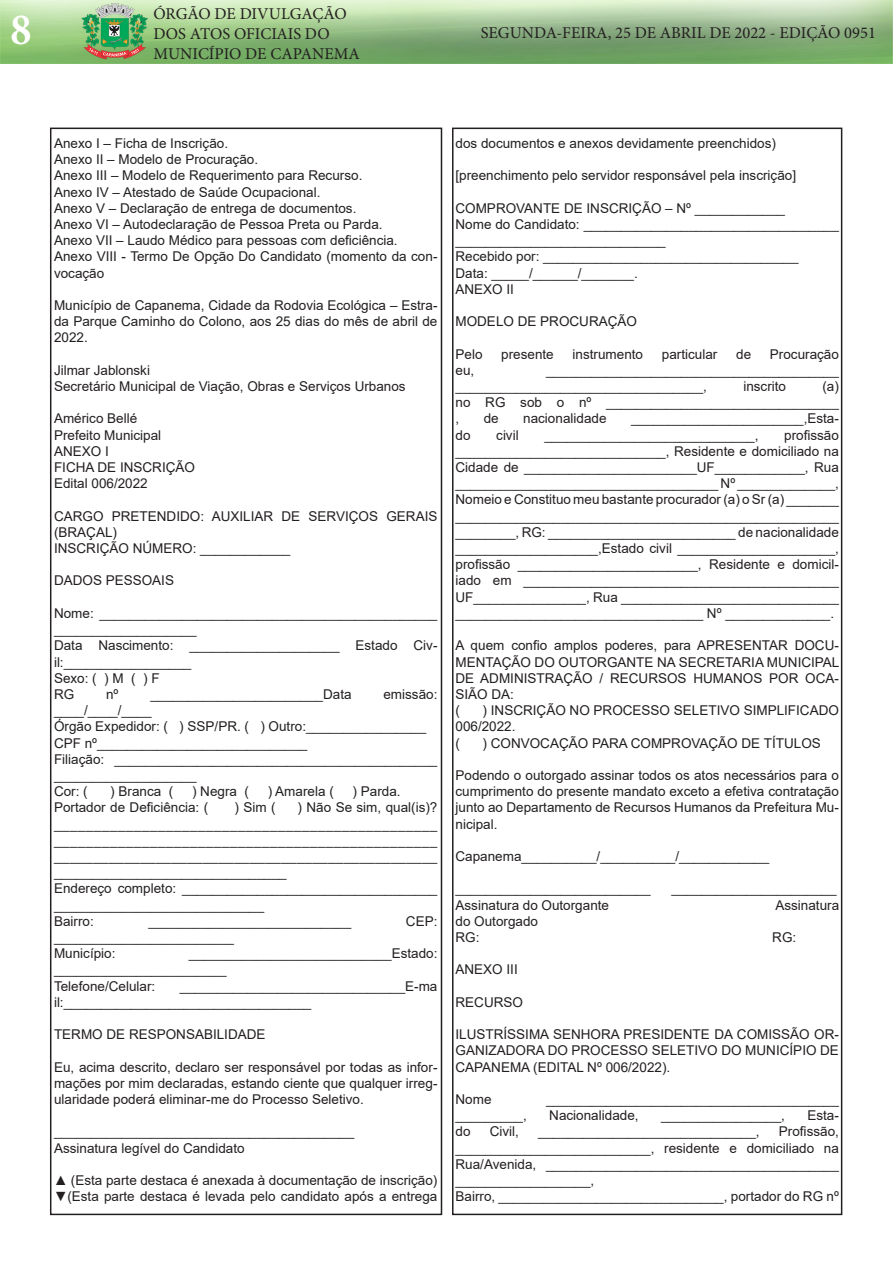
<style>
.page{position:relative;width:893px;height:1263px;background:#fff}
.page>*{position:absolute;margin:0;border:0;box-sizing:border-box;transform-origin:0 0}
.t1{font:700 condensed 45px "Minion Pro";color:#fff}
.t2{font:16.5px/19.8px "Minion Pro";color:#231f20}
.t3{font:13.5px/16.2px "Arial";color:#231f20}
</style>
<div class="page">
<div style="left:50px;top:128px;width:392px;height:1087px;border:2px solid #231f20"></div>
<img style="left:0;top:0;width:893px;height:64px">
<div style="left:452px;top:128px;width:390px;height:1087px;border:2px solid #231f20"></div>
<h1 class="t1" style="left:11px;top:-1px;width:22px">8</h1>
<p class="t2" style="left:153px;top:4px;width:208px">ÓRGÃO DE DIVULGAÇÃO<br>DOS ATOS OFICIAIS DO<br>MUNICÍPIO DE CAPANEMA</p>
<p class="t2" style="left:481px;top:23px;width:396px">SEGUNDA-FEIRA, 25 DE ABRIL DE 2022 - EDIÇÃO 0951</p>
<p class="t3" style="left:54px;top:135px;width:176px">Anexo I – Ficha de Inscrição.</p>
<p class="t3" style="left:54px;top:151px;width:206px">Anexo II – Modelo de Procuração.</p>
<p class="t3" style="left:54px;top:167px;width:310px">Anexo III – Modelo de Requerimento para Recurso.</p>
<p class="t3" style="left:54px;top:184px;width:268px">Anexo IV – Atestado de Saúde Ocupacional.</p>
<p class="t3" style="left:54px;top:200px;width:304px">Anexo V – Declaração de entrega de documentos.</p>
<p class="t3" style="left:54px;top:216px;width:330px">Anexo VI – Autodeclaração de Pessoa Preta ou Parda.</p>
<p class="t3" style="left:54px;top:232px;width:345px">Anexo VII – Laudo Médico para pessoas com deficiência.</p>
<p class="t3" style="left:54px;top:248px;width:385px">Anexo VIII - Termo De Opção Do Candidato (momento da con&shy;vocação</p>
<p class="t3" style="left:54px;top:297px;width:385px;text-align:justify">Município de Capanema, Cidade da Rodovia Ecológica – Estra&shy;da Parque Caminho do Colono, aos 25 dias do mês de abril de 2022.</p>
<p class="t3" style="left:54px;top:362px;width:98px">Jilmar Jablonski</p>
<p class="t3" style="left:54px;top:378px;width:353px">Secretário Municipal de Viação, Obras e Serviços Urbanos</p>
<p class="t3" style="left:54px;top:410px;width:85px">Américo Bellé</p>
<p class="t3" style="left:54px;top:427px;width:109px">Prefeito Municipal</p>
<p class="t3" style="left:54px;top:443px;width:56px">ANEXO I</p>
<p class="t3" style="left:54px;top:459px;width:143px">FICHA DE INSCRIÇÃO</p>
<p class="t3" style="left:54px;top:475px;width:95px">Edital 006/2022</p>
<p class="t3" style="left:54px;top:508px;width:385px">CARGO PRETENDIDO: AUXILIAR DE SERVIÇOS GERAIS (BRAÇAL)</p>
<p class="t3" style="left:54px;top:540px;width:238px">INSCRIÇÃO NÚMERO: ____________</p>
<p class="t3" style="left:54px;top:572px;width:122px">DADOS PESSOAIS</p>
<p class="t3" style="left:54px;top:605px;width:385px">Nome: _____________________________________________ ___________________</p>
<p class="t3" style="left:54px;top:637px;width:385px">Data Nascimento: ____________________ Estado Civ&shy;il:_________________</p>
<p class="t3" style="left:54px;top:670px;width:107px">Sexo: ( ) M ( ) F</p>
<p class="t3" style="left:54px;top:686px;width:22px">RG</p>
<p class="t3" style="left:106px;top:686px;width:14px">nº</p>
<p class="t3" style="left:150px;top:686px;width:203px">_______________________Data</p>
<p class="t3" style="left:383px;top:686px;width:56px">emissão:</p>
<p class="t3" style="left:54px;top:702px;width:99px">____/____/____</p>
<p class="t3" style="left:54px;top:718px;width:374px">Órgão Expedidor: ( ) SSP/PR. ( ) Outro:________________</p>
<p class="t3" style="left:54px;top:734px;width:255px">CPF nº____________________________</p>
<p class="t3" style="left:54px;top:751px;width:385px">Filiação: ___________________________________________ ___________________</p>
<p class="t3" style="left:54px;top:783px;width:35px">Cor: (</p>
<p class="t3" style="left:110px;top:783px;width:65px">) Branca (</p>
<p class="t3" style="left:192px;top:783px;width:59px">) Negra (</p>
<p class="t3" style="left:268px;top:783px;width:67px">) Amarela (</p>
<p class="t3" style="left:353px;top:783px;width:50px">) Parda.</p>
<p class="t3" style="left:54px;top:799px;width:156px">Portador de Deficiência: (</p>
<p class="t3" style="left:235px;top:799px;width:43px">) Sim (</p>
<p class="t3" style="left:54px;top:799px;width:385px;text-align:justify;text-indent:244px">) Não Se sim, qual(is)? ________________________________________________ ________________________________________________ _________________________________________________ _______________________________</p>
<p class="t3" style="left:54px;top:880px;width:385px">Endereço completo: __________________________________ ____________________________</p>
<p class="t3" style="left:54px;top:913px;width:41px">Bairro:</p>
<p class="t3" style="left:148px;top:913px;width:204px">___________________________</p>
<p class="t3" style="left:406px;top:913px;width:33px">CEP:</p>
<p class="t3" style="left:54px;top:929px;width:182px">________________________</p>
<p class="t3" style="left:54px;top:945px;width:63px">Município:</p>
<p class="t3" style="left:54px;top:945px;width:385px;text-indent:135px">___________________________Estado: _______________________</p>
<p class="t3" style="left:54px;top:977px;width:103px">Telefone/Celular:</p>
<p class="t3" style="left:54px;top:977px;width:385px;text-indent:126px">______________________________E-ma il:_________________________________</p>
<p class="t3" style="left:54px;top:1026px;width:213px">TERMO DE RESPONSABILIDADE</p>
<p class="t3" style="left:54px;top:1058px;width:385px;text-align:justify">Eu, acima descrito, declaro ser responsável por todas as infor&shy;mações por mim declaradas, estando ciente que qualquer irreg&shy;ularidade poderá eliminar-me do Processo Seletivo.</p>
<p class="t3" style="left:54px;top:1123px;width:302px">________________________________________</p>
<p class="t3" style="left:54px;top:1139px;width:192px">Assinatura legível do Candidato</p>
<p class="t3" style="left:54px;top:1172px;width:385px">▲ (Esta parte destaca é anexada à documentação de inscrição)</p>
<p class="t3" style="left:54px;top:1188px;width:385px">▼(Esta parte destaca é levada pelo candidato após a entrega</p>
<p class="t3" style="left:455px;top:135px;width:322px">dos documentos e anexos devidamente preenchidos)</p>
<p class="t3" style="left:455px;top:167px;width:342px">[preenchimento pelo servidor responsável pela inscrição]</p>
<p class="t3" style="left:455px;top:200px;width:331px">COMPROVANTE DE INSCRIÇÃO – Nº ____________</p>
<p class="t3" style="left:455px;top:216px;width:385px">Nome do Candidato: __________________________________ ____________________________</p>
<p class="t3" style="left:455px;top:248px;width:344px">Recebido por: __________________________________</p>
<p class="t3" style="left:455px;top:265px;width:184px">Data: _____/______/_______.</p>
<p class="t3" style="left:455px;top:281px;width:60px">ANEXO II</p>
<p class="t3" style="left:455px;top:313px;width:183px">MODELO DE PROCURAÇÃO</p>
<p class="t3" style="left:455px;top:346px;width:29px">Pelo</p>
<p class="t3" style="left:501px;top:346px;width:54px">presente</p>
<p class="t3" style="left:573px;top:346px;width:72px">instrumento</p>
<p class="t3" style="left:662px;top:346px;width:57px">particular</p>
<p class="t3" style="left:736px;top:346px;width:17px">de</p>
<p class="t3" style="left:770px;top:346px;width:71px">Procuração</p>
<p class="t3" style="left:455px;top:362px;width:20px">eu,</p>
<p class="t3" style="left:455px;top:362px;width:385px;text-indent:91px">_______________________________________ _________________________________,</p>
<p class="t3" style="left:455px;top:378px;width:385px;text-align:justify;text-indent:367px">(a) no RG sob o nº _______________________________ ,</p>
<p class="t3" style="left:743px;top:378px;width:44px">inscrito</p>
<p class="t3" style="left:484px;top:410px;width:17px">de</p>
<p class="t3" style="left:523px;top:410px;width:85px">nacionalidade</p>
<p class="t3" style="left:631px;top:410px;width:209px">_______________________,Esta-</p>
<p class="t3" style="left:455px;top:427px;width:385px;text-align:justify;text-indent:329px">profissão ____________________________, Residente e domiciliado na Cidade de _______________________UF____________, Rua ___________________________________ Nº _____________, Nomeio e Constituo meu bastante procurador (a) o Sr (a) _______ ___________________________________________________ ________, RG: _________________________ de nacionalidade ___________________,Estado civil _____________________, profissão ________________________, Residente e domicil&shy;iado em __________________________________________ UF_______________, Rua _____________________________ _________________________________ Nº ______________.</p>
<p class="t3" style="left:455px;top:637px;width:385px;text-align:justify">A quem confio amplos poderes, para APRESENTAR DOCU-MENTAÇÃO DO OUTORGANTE NA SECRETARIA MUNICIPAL DE ADMINISTRAÇÃO / RECURSOS HUMANOS POR OCA-SIÃO DA:</p>
<p class="t3" style="left:455px;top:702px;width:6px">(</p>
<p class="t3" style="left:455px;top:427px;width:17px">do</p>
<p class="t3" style="left:496px;top:427px;width:24px">civil</p>
<p class="t3" style="left:544px;top:427px;width:215px">____________________________,</p>
<p class="t3" style="left:455px;top:702px;width:385px;text-indent:27px">) INSCRIÇÃO NO PROCESSO SELETIVO SIMPLIFICADO<br>006/2022.</p>
<p class="t3" style="left:455px;top:734px;width:6px">(</p>
<p class="t3" style="left:482px;top:734px;width:340px">) CONVOCAÇÃO PARA COMPROVAÇÃO DE TÍTULOS</p>
<p class="t3" style="left:455px;top:767px;width:385px;text-align:justify">Podendo o outorgado assinar todos os atos necessários para o cumprimento do presente mandato exceto a efetiva contratação junto ao Departamento de Recursos Humanos da Prefeitura Mu&shy;nicipal.</p>
<p class="t3" style="left:455px;top:848px;width:315px">Capanema__________/__________/____________</p>
<p class="t3" style="left:455px;top:880px;width:197px">__________________________</p>
<p class="t3" style="left:671px;top:880px;width:167px">______________________</p>
<p class="t3" style="left:455px;top:896px;width:155px">Assinatura do Outorgante</p>
<p class="t3" style="left:775px;top:896px;width:65px">Assinatura</p>
<p class="t3" style="left:455px;top:913px;width:84px">do Outorgado</p>
<p class="t3" style="left:455px;top:929px;width:26px">RG:</p>
<p class="t3" style="left:772px;top:929px;width:26px">RG:</p>
<p class="t3" style="left:455px;top:961px;width:64px">ANEXO III</p>
<p class="t3" style="left:455px;top:994px;width:69px">RECURSO</p>
<p class="t3" style="left:455px;top:1026px;width:385px;text-align:justify">ILUSTRÍSSIMA SENHORA PRESIDENTE DA COMISSÃO OR-GANIZADORA DO PROCESSO SELETIVO DO MUNICÍPIO DE CAPANEMA (EDITAL Nº 006/2022).</p>
<p class="t3" style="left:455px;top:1091px;width:38px">Nome</p>
<p class="t3" style="left:546px;top:1091px;width:294px">_______________________________________</p>
<p class="t3" style="left:455px;top:1107px;width:73px">_________,</p>
<p class="t3" style="left:549px;top:1107px;width:91px">Nacionalidade,</p>
<p class="t3" style="left:661px;top:1107px;width:125px">________________,</p>
<p class="t3" style="left:807px;top:1107px;width:33px">Esta-</p>
<p class="t3" style="left:455px;top:1123px;width:385px;text-align:justify;text-indent:323px">Profissão, __________________________, residente e domiciliado na Rua/Avenida, _______________________________________ __________________,</p>
<p class="t3" style="left:455px;top:1188px;width:385px">Bairro, ______________________________, portador do RG nº</p>
<p class="t3" style="left:455px;top:1123px;width:17px">do</p>
<p class="t3" style="left:490px;top:1123px;width:31px">Civil,</p>
<p class="t3" style="left:538px;top:1123px;width:223px">_____________________________,</p>
</div>
